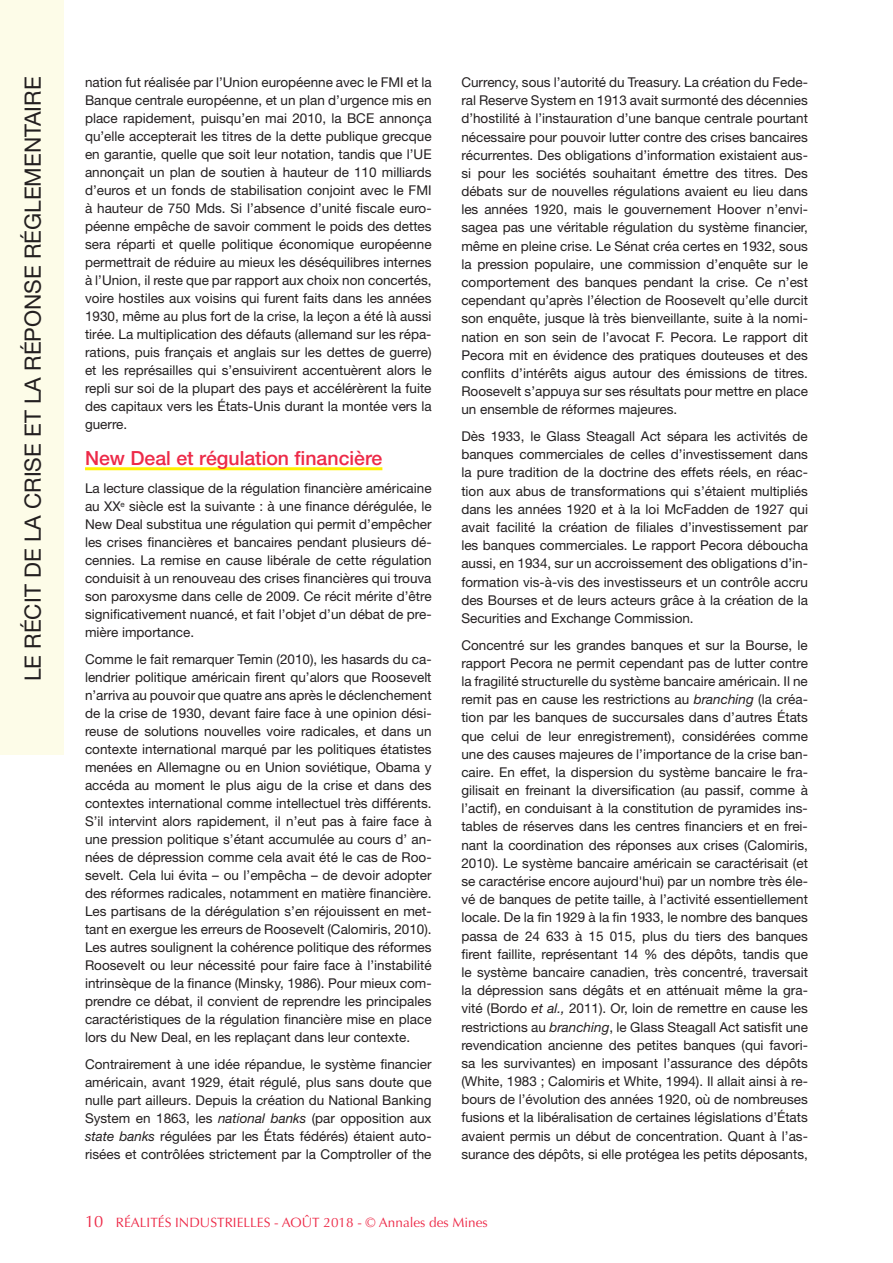
<style>
.page{position:relative;width:893px;height:1263px;background:#fff}
.page>*{position:absolute;margin:0;border:0;box-sizing:border-box;transform-origin:0 0}
.t1{font:22.5px "Helvetica Neue";color:#231f20}
.INTER_1{font:500 19.5px "Helvetica Neue";color:#ed2a48}
.texte_courant{font:13.5px/18.1px "Helvetica Neue";color:#231f20;text-align:justify}
.t2{font:13.5px "Optima";color:#ed2a48}
.s1{font-style:italic}
.s2{font-size:16.5px}
</style>
<div class="page">
<hr style="left:85px;top:467px;width:297px;height:3px;background:#fff101">
<div style="left:0;top:0;width:64px;height:755px;background:#fdfce8"></div>
<p class="t1" style="left:19px;top:681px;width:606px;rotate:-90deg">LE RÉCIT DE LA CRISE ET LA RÉPONSE RÉGLEMENTAIRE</p>
<p class="texte_courant" style="left:85px;top:73px;width:348px">nation fut réalisée par l’Union européenne avec le FMI et la Banque centrale européenne, et un plan d’urgence mis en place rapidement, puisqu’en mai 2010, la BCE annonça qu’elle accepterait les titres de la dette publique grecque en garantie, quelle que soit leur notation, tandis que l’UE annonçait un plan de soutien à hauteur de 110 milliards d’euros et un fonds de stabilisation conjoint avec le FMI à hauteur de 750 Mds. Si l’absence d’unité fiscale euro&shy;péenne empêche de savoir comment le poids des dettes sera réparti et quelle politique économique européenne permettrait de réduire au mieux les déséquilibres internes à l’Union, il reste que par rapport aux choix non concertés, voire hostiles aux voisins qui furent faits dans les années 1930, même au plus fort de la crise, la leçon a été là aussi tirée. La multiplication des défauts (allemand sur les répa&shy;rations, puis français et anglais sur les dettes de guerre) et les représailles qui s’ensuivirent accentuèrent alors le repli sur soi de la plupart des pays et accélérèrent la fuite des capitaux vers les États-Unis durant la montée vers la guerre.</p>
<p class="INTER_1" style="left:85px;top:446px;width:299px">New Deal et régulation financière</p>
<p class="texte_courant" style="left:85px;top:479px;width:348px">La lecture classique de la régulation financière américaine au XX<sup>e</sup> siècle est la suivante : à une finance dérégulée, le New Deal substitua une régulation qui permit d’empêcher les crises financières et bancaires pendant plusieurs dé&shy;cennies. La remise en cause libérale de cette régulation conduisit à un renouveau des crises financières qui trouva son paroxysme dans celle de 2009. Ce récit mérite d’être significativement nuancé, et fait l’objet d’un débat de pre&shy;mière importance.</p>
<p class="texte_courant" style="left:85px;top:650px;width:348px">Comme le fait remarquer Temin (2010), les hasards du ca&shy;lendrier politique américain firent qu’alors que Roosevelt n’arriva au pouvoir que quatre ans après le déclenchement de la crise de 1930, devant faire face à une opinion dési&shy;reuse de solutions nouvelles voire radicales, et dans un contexte international marqué par les politiques étatistes menées en Allemagne ou en Union soviétique, Obama y accéda au moment le plus aigu de la crise et dans des contextes international comme intellectuel très différents.<br>S’il intervint alors rapidement, il n’eut pas à faire face à une pression politique s’étant accumulée au cours d’ an&shy;nées de dépression comme cela avait été le cas de Roo&shy;sevelt. Cela lui évita – ou l’empêcha – de devoir adopter des réformes radicales, notamment en matière financière.<br>Les partisans de la dérégulation s’en réjouissent en met&shy;tant en exergue les erreurs de Roosevelt (Calomiris, 2010).<br>Les autres soulignent la cohérence politique des réformes Roosevelt ou leur nécessité pour faire face à l’instabilité intrinsèque de la finance (Minsky, 1986). Pour mieux com&shy;prendre ce débat, il convient de reprendre les principales caractéristiques de la régulation financière mise en place lors du New Deal, en les replaçant dans leur contexte.</p>
<p class="texte_courant" style="left:85px;top:1054px;width:348px">Contrairement à une idée répandue, le système financier américain, avant 1929, était régulé, plus sans doute que nulle part ailleurs. Depuis la création du National Banking System en 1863, les <span class="s1">national banks</span> (par opposition aux <span class="s1">state banks</span> régulées par les États fédérés) étaient auto&shy;risées et contrôlées strictement par la Comptroller of the</p>
<p class="texte_courant" style="left:461px;top:73px;width:348px">Currency, sous l’autorité du Treasury. La création du Fede&shy;ral Reserve System en 1913 avait surmonté des décennies d’hostilité à l’instauration d’une banque centrale pourtant nécessaire pour pouvoir lutter contre des crises bancaires récurrentes. Des obligations d’information existaient aus&shy;si pour les sociétés souhaitant émettre des titres. Des débats sur de nouvelles régulations avaient eu lieu dans les années 1920, mais le gouvernement Hoover n’envi&shy;sagea pas une véritable régulation du système financier, même en pleine crise. Le Sénat créa certes en 1932, sous la pression populaire, une commission d’enquête sur le comportement des banques pendant la crise. Ce n’est cependant qu’après l’élection de Roosevelt qu’elle durcit son enquête, jusque là très bienveillante, suite à la nomi&shy;nation en son sein de l’avocat F. Pecora. Le rapport dit Pecora mit en évidence des pratiques douteuses et des conflits d’intérêts aigus autour des émissions de titres.<br>Roosevelt s’appuya sur ses résultats pour mettre en place un ensemble de réformes majeures.</p>
<p class="texte_courant" style="left:461px;top:427px;width:348px">Dès 1933, le Glass Steagall Act sépara les activités de banques commerciales de celles d’investissement dans la pure tradition de la doctrine des effets réels, en réac&shy;tion aux abus de transformations qui s’étaient multipliés dans les années 1920 et à la loi McFadden de 1927 qui avait facilité la création de filiales d’investissement par les banques commerciales. Le rapport Pecora déboucha aussi, en 1934, sur un accroissement des obligations d’in&shy;formation vis-à-vis des investisseurs et un contrôle accru des Bourses et de leurs acteurs grâce à la création de la Securities and Exchange Commission.</p>
<p class="texte_courant" style="left:461px;top:635px;width:348px">Concentré sur les grandes banques et sur la Bourse, le rapport Pecora ne permit cependant pas de lutter contre la fragilité structurelle du système bancaire américain. Il ne remit pas en cause les restrictions au <span class="s1">branching</span> (la créa&shy;tion par les banques de succursales dans d’autres États que celui de leur enregistrement), considérées comme une des causes majeures de l’importance de la crise ban&shy;caire. En effet, la dispersion du système bancaire le fra&shy;gilisait en freinant la diversification (au passif, comme à l’actif), en conduisant à la constitution de pyramides ins&shy;tables de réserves dans les centres financiers et en frei&shy;nant la coordination des réponses aux crises (Calomiris, 2010). Le système bancaire américain se caractérisait (et se caractérise encore aujourd'hui) par un nombre très éle&shy;vé de banques de petite taille, à l’activité essentiellement locale. De la fin 1929 à la fin 1933, le nombre des banques passa de 24 633 à 15 015, plus du tiers des banques firent faillite, représentant 14 % des dépôts, tandis que le système bancaire canadien, très concentré, traversait la dépression sans dégâts et en atténuait même la gra&shy;vité (Bordo <span class="s1">et al.,</span> 2011). Or, loin de remettre en cause les restrictions au <span class="s1">branching</span>, le Glass Steagall Act satisfit une revendication ancienne des petites banques (qui favori&shy;sa les survivantes) en imposant l’assurance des dépôts (White, 1983 ; Calomiris et White, 1994). Il allait ainsi à re&shy;bours de l’évolution des années 1920, où de nombreuses fusions et la libéralisation de certaines législations d’États avaient permis un début de concentration. Quant à l’as&shy;surance des dépôts, si elle protégea les petits déposants,</p>
<p class="t2" style="left:85px;top:1215px;width:404px"><span class="s2">10</span> RÉALITÉS INDUSTRIELLES - AOÛT 2018 - © Annales des Mines</p>
</div>
